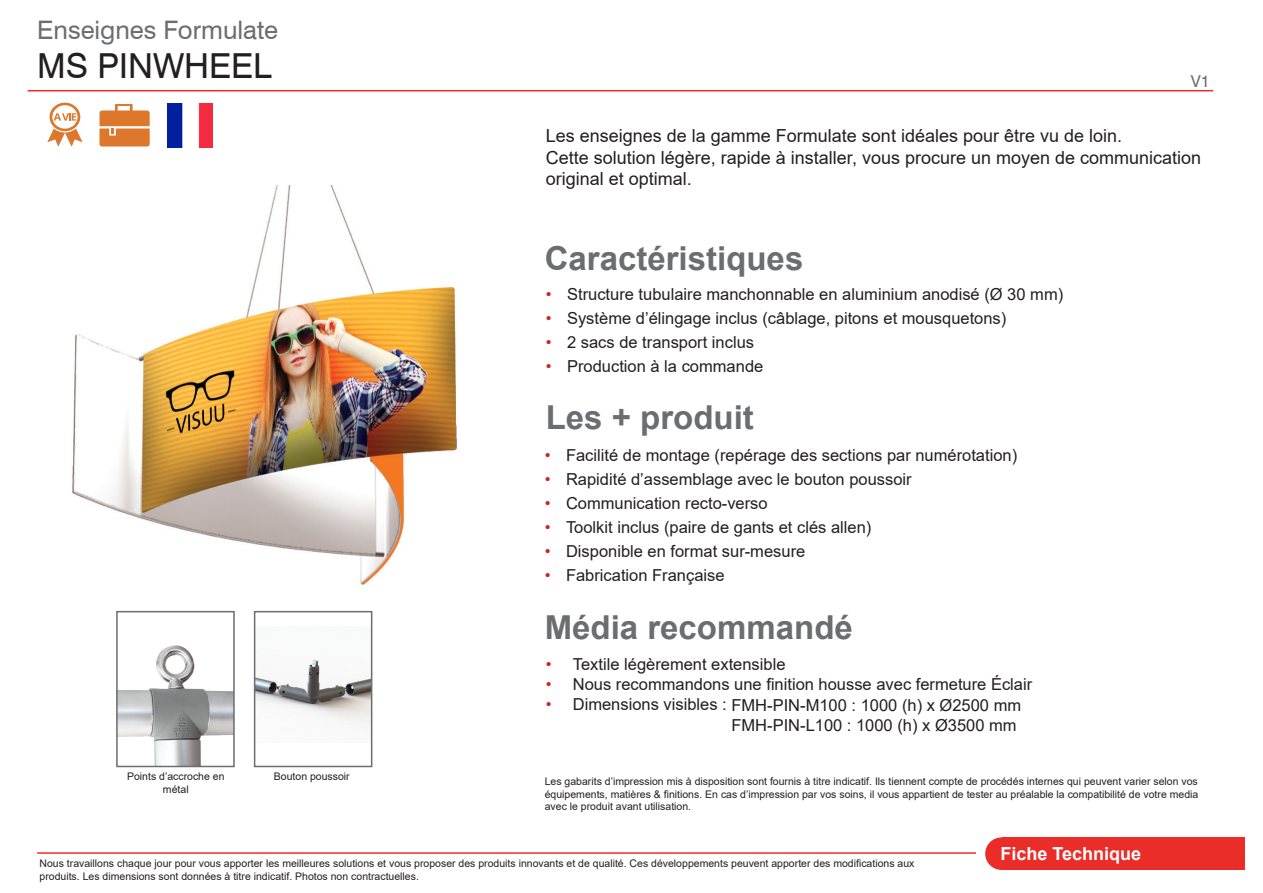
<style>
.page{position:relative;width:1263px;height:893px;background:#fff}
.page>*{position:absolute;margin:0;border:0;box-sizing:border-box;transform-origin:0 0}
.t1{font:34.5px "Swiss 721 BT";color:#231f20}
.t2{font:700 33px "Arial";color:#6c6d70}
.t3{font:25.5px "Swiss 721 BT";color:#6c6d70}
.t4{font:18px/21.6px "Arial";color:#231f20}
.t5{font:700 18px "Arial";color:#fff}
.t6{font:16.5px "Arial";color:#231f20}
.t7{font:16.5px "Swiss 721 BT";color:#6c6d70}
.t8{font:10.5px/12.6px "Arial";color:#231f20}
.s1{color:#d1232a}
</style>
<div class="page">
<img style="left:119px;top:645px;width:113px;height:119px">
<div style="left:116px;top:611px;width:119px;height:156px;border:2px solid #6c6d70"></div>
<hr style="left:28px;top:90px;width:1185px;height:1px;background:#ea2d29">
<img style="left:257px;top:660px;width:112px;height:65px">
<div style="left:254px;top:611px;width:118px;height:156px;border:2px solid #6c6d70"></div>
<div style="left:985px;top:837px;width:33px;height:33px;background:#ea2d29;border-radius:50%"></div>
<div style="left:1002px;top:837px;width:243px;height:33px;background:#ea2d29"></div>
<hr style="left:37px;top:852px;width:939px;height:2px;background:#ea2d29">
<img style="left:168px;top:104px;width:45px;height:44px">
<svg style="left:100px;top:104px;width:50px;height:43px;background:#e39357"></svg>
<img style="left:72px;top:185px;width:385px;height:400px">
<svg style="left:47px;top:103px;width:35px;height:44px"></svg>
<p class="t3" style="left:37px;top:15px;width:243px">Enseignes Formulate</p>
<p class="t1" style="left:37px;top:45px;width:236px">MS PINWHEEL</p>
<p class="t8" style="left:127px;top:770px;width:99px;text-align:center">Points d’accroche en métal</p>
<p class="t8" style="left:274px;top:770px;width:77px">Bouton poussoir</p>
<p class="t7" style="left:1191px;top:71px;width:21px">V1</p>
<p class="t4" style="left:546px;top:125px;width:578px">Les enseignes de la gamme Formulate sont idéales pour être vu de loin.</p>
<p class="t4" style="left:546px;top:146px;width:657px">Cette solution légère, rapide à installer, vous procure un moyen de communication original et optimal.</p>
<p class="t2" style="left:545px;top:235px;width:260px">Caractéristiques</p>
<p class="t6" style="left:546px;top:283px;width:519px"><span class="s1">•</span> Structure tubulaire manchonnable en aluminium anodisé (Ø 30 mm)</p>
<p class="t6" style="left:546px;top:307px;width:462px"><span class="s1">•</span> Système d’élingage inclus (câblage, pitons et mousquetons)</p>
<p class="t6" style="left:546px;top:331px;width:210px"><span class="s1">•</span> 2 sacs de transport inclus</p>
<p class="t6" style="left:546px;top:355px;width:219px"><span class="s1">•</span> Production à la commande</p>
<p class="t2" style="left:546px;top:394px;width:210px">Les + produit</p>
<p class="t6" style="left:545px;top:443px;width:474px"><span class="s1">•</span> Facilité de montage (repérage des sections par numérotation)</p>
<p class="t6" style="left:545px;top:467px;width:369px"><span class="s1">•</span> Rapidité d’assemblage avec le bouton poussoir</p>
<p class="t6" style="left:545px;top:491px;width:224px"><span class="s1">•</span> Communication recto-verso</p>
<p class="t6" style="left:545px;top:515px;width:328px"><span class="s1">•</span> Toolkit inclus (paire de gants et clés allen)</p>
<p class="t6" style="left:545px;top:539px;width:262px"><span class="s1">•</span> Disponible en format sur-mesure</p>
<p class="t6" style="left:545px;top:563px;width:181px"><span class="s1">•</span> Fabrication Française</p>
<p class="t2" style="left:545px;top:604px;width:310px">Média recommandé</p>
<p class="t6" style="left:546px;top:653px;width:241px"><span class="s1">•</span> Textile légèrement extensible</p>
<p class="t6" style="left:546px;top:673px;width:488px"><span class="s1">•</span> Nous recommandons une finition housse avec fermeture Éclair</p>
<p class="t6" style="left:546px;top:694px;width:477px"><span class="s1">•</span> Dimensions visibles : FMH-PIN-M100 : 1000 (h) x Ø2500 mm</p>
<p class="t6" style="left:731px;top:714px;width:287px">FMH-PIN-L100 : 1000 (h) x Ø3500 mm</p>
<p class="t8" style="left:545px;top:775px;width:655px;text-align:justify">Les gabarits d’impression mis à disposition sont fournis à titre indicatif. Ils tiennent compte de procédés internes qui peuvent varier selon vos équipements, matières &amp; finitions. En cas d’impression par vos soins, il vous appartient de tester au préalable la compatibilité de votre media avec le produit avant utilisation.</p>
<p class="t8" style="left:40px;top:857px;width:876px">Nous travaillons chaque jour pour vous apporter les meilleures solutions et vous proposer des produits innovants et de qualité. Ces développements peuvent apporter des modifications aux produits. Les dimensions sont données à titre indicatif. Photos non contractuelles.</p>
<p class="t5" style="left:1000px;top:841px;width:142px">Fiche Technique</p>
</div>
